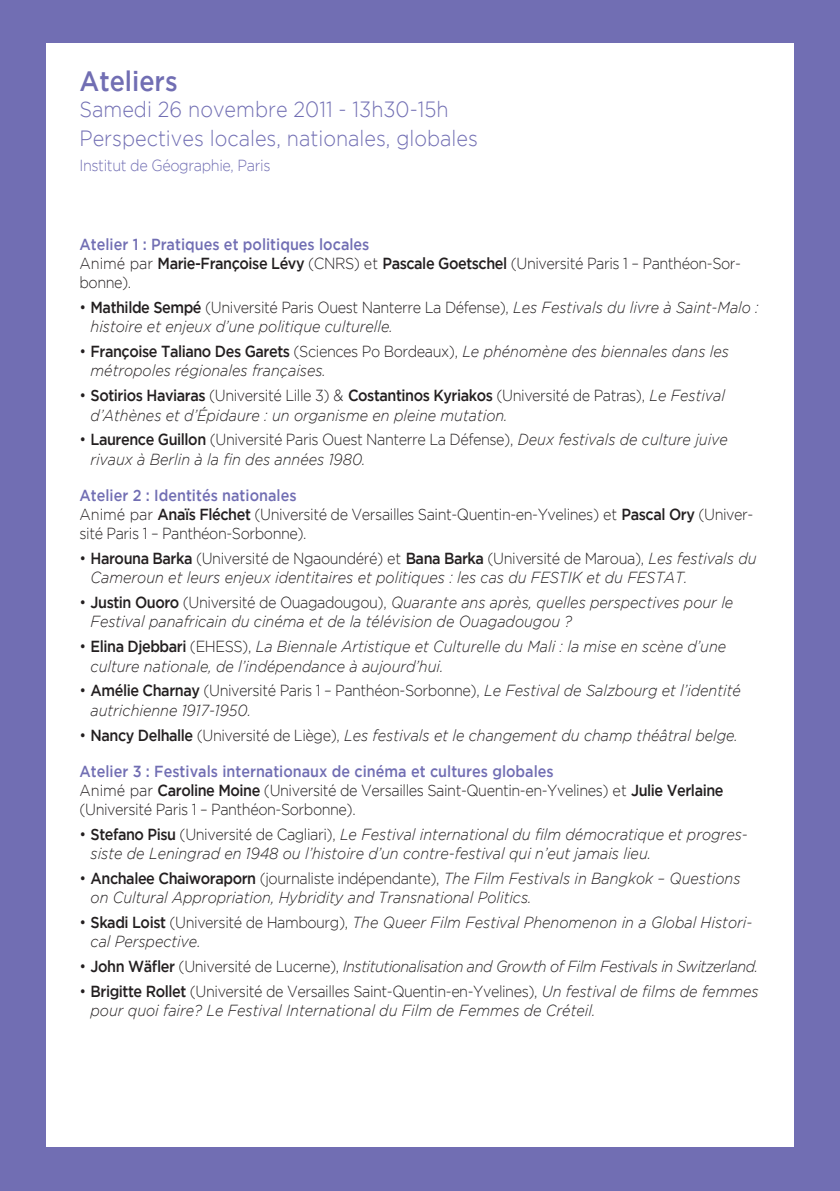
<style>
.page{position:relative;width:840px;height:1191px;background:#fff}
.page>*{position:absolute;margin:0;border:0;box-sizing:border-box;transform-origin:0 0}
.t1{font:500 28px "Gotham";color:#716eb3;scale:.9 1}
.t2{font:300 22px "Gotham";color:#716eb3;scale:.9 1}
.t3{font:italic 300 16px/19.2px "Gotham";color:#231f20;scale:.9 1}
.t4{font:300 16px/19.2px "Gotham";letter-spacing:-.03em;color:#231f20;scale:.9 1}
.t5{font:500 16px "Gotham";color:#716eb3;scale:.9 1}
.t6{font:italic 300 16px "Gotham";letter-spacing:-.03em;color:#231f20;scale:.9 1}
.t7{font:300 16px "Gotham";letter-spacing:-.025em;color:#716eb3;scale:.9 1}
.s1{font-weight:500}
.s2{font-style:normal}
.s3{font-weight:500;font-style:normal}
</style>
<div class="page">
<div style="left:0;top:0;width:839px;height:1191px;background:#716eb3"></div>
<div style="left:46px;top:44px;width:747px;height:1103px;background:#fff"></div>
<p class="t1" style="left:79px;top:65px;width:111px">Ateliers</p>
<p class="t2" style="left:79px;top:97px;width:411px">Samedi 26 novembre 2011 - 13h30-15h</p>
<p class="t2" style="left:79px;top:126px;width:444px">Perspectives locales, nationales, globales</p>
<p class="t7" style="left:79px;top:156px;width:214px">Institut de Géographie, Paris</p>
<p class="t5" style="left:79px;top:235px;width:323px">Atelier 1 : Pratiques et politiques locales</p>
<p class="t4" style="left:79px;top:254px;width:736px">Animé par <span class="s1">Marie-Françoise Lévy</span> (CNRS) et <span class="s1">Pascale Goetschel</span> (Université Paris 1 – Panthéon-Sor&shy;bonne).</p>
<p class="t3" style="left:90px;top:298px;width:743px;text-indent:-11px"><span class="s2">•</span> <span class="s3">Mathilde Sempé</span> <span class="s2">(Université Paris Ouest Nanterre La Défense),</span> Les Festivals du livre à Saint-Malo : histoire et enjeux d’une politique culturelle.</p>
<p class="t3" style="left:90px;top:342px;width:710px;text-indent:-11px"><span class="s2">•</span> <span class="s3">Françoise Taliano Des Garets</span> <span class="s2">(Sciences Po Bordeaux),</span> Le phénomène des biennales dans les métropoles régionales françaises.</p>
<p class="t3" style="left:90px;top:386px;width:706px;text-indent:-11px"><span class="s2">•</span> <span class="s3">Sotirios Haviaras</span> <span class="s2">(Université Lille 3) &amp;</span> <span class="s3">Costantinos Kyriakos</span> <span class="s2">(Université de Patras),</span> Le Festival d’Athènes et d’Épidaure : un organisme en pleine mutation.</p>
<p class="t3" style="left:90px;top:430px;width:709px;text-indent:-11px"><span class="s2">•</span> <span class="s3">Laurence Guillon</span> <span class="s2">(Université Paris Ouest Nanterre La Défense),</span> Deux festivals de culture juive rivaux à Berlin à la fin des années 1980.</p>
<p class="t5" style="left:79px;top:486px;width:243px">Atelier 2 : Identités nationales</p>
<p class="t4" style="left:79px;top:504px;width:749px">Animé par <span class="s1">Anaïs Fléchet</span> (Université de Versailles Saint-Quentin-en-Yvelines) et <span class="s1">Pascal Ory</span> (Univer&shy;sité Paris 1 – Panthéon-Sorbonne).</p>
<p class="t3" style="left:90px;top:549px;width:741px;text-indent:-11px"><span class="s2">•</span> <span class="s3">Harouna Barka</span> <span class="s2">(Université de Ngaoundéré) et</span> <span class="s3">Bana Barka</span> <span class="s2">(Université de Maroua),</span> Les festivals du<br>Cameroun et leurs enjeux identitaires et politiques : les cas du FESTIK et du FESTAT.</p>
<p class="t3" style="left:90px;top:593px;width:715px;text-indent:-11px"><span class="s2">•</span> <span class="s3">Justin Ouoro</span> <span class="s2">(Université de Ouagadougou),</span> Quarante ans après, quelles perspectives pour le<br>Festival panafricain du cinéma et de la télévision de Ouagadougou ?</p>
<p class="t3" style="left:90px;top:637px;width:707px;text-indent:-11px"><span class="s2">•</span> <span class="s3">Elina Djebbari</span> <span class="s2">(EHESS),</span> La Biennale Artistique et Culturelle du Mali : la mise en scène d’une culture nationale, de l’indépendance à aujourd’hui.</p>
<p class="t3" style="left:90px;top:681px;width:723px;text-indent:-11px"><span class="s2">•</span> <span class="s3">Amélie Charnay</span> <span class="s2">(Université Paris 1 – Panthéon-Sorbonne),</span> Le Festival de Salzbourg et l’identité autrichienne 1917-1950.</p>
<p class="t3" style="left:79px;top:725px;width:732px"><span class="s2">•</span> <span class="s3">Nancy Delhalle</span> <span class="s2">(Université de Liège),</span> Les festivals et le changement du champ théâtral belge.</p>
<p class="t5" style="left:79px;top:762px;width:528px">Atelier 3 : Festivals internationaux de cinéma et cultures globales</p>
<p class="t4" style="left:79px;top:780px;width:716px">Animé par <span class="s1">Caroline Moine</span> (Université de Versailles Saint-Quentin-en-Yvelines) et <span class="s1">Julie Verlaine </span>(Université Paris 1 – Panthéon-Sorbonne).</p>
<p class="t3" style="left:90px;top:825px;width:731px;text-indent:-11px"><span class="s2">•</span> <span class="s3">Stefano Pisu</span> <span class="s2">(Université de Cagliari),</span> Le Festival international du film démocratique et progres&shy;siste de Leningrad en 1948 ou l’histoire d’un contre-festival qui n’eut jamais lieu.</p>
<p class="t3" style="left:90px;top:869px;width:723px;text-indent:-11px"><span class="s2">•</span> <span class="s3">Anchalee Chaiworaporn</span> <span class="s2">(journaliste indépendante),</span> The Film Festivals in Bangkok – Questions on Cultural Appropriation, Hybridity and Transnational Politics.</p>
<p class="t3" style="left:90px;top:913px;width:736px;text-indent:-11px"><span class="s2">•</span> <span class="s3">Skadi Loist</span> <span class="s2">(Université de Hambourg),</span> The Queer Film Festival Phenomenon in a Global Histori&shy;cal Perspective.</p>
<p class="t6" style="left:79px;top:958px;width:755px"><span class="s2">•</span> <span class="s3">John Wäfler</span> <span class="s2">(Université de Lucerne),</span> Institutionalisation and Growth of Film Festivals in Switzerland.</p>
<p class="t3" style="left:90px;top:982px;width:743px;text-indent:-11px"><span class="s2">•</span> <span class="s3">Brigitte Rollet</span> <span class="s2">(Université de Versailles Saint-Quentin-en-Yvelines),</span> Un festival de films de femmes pour quoi faire? Le Festival International du Film de Femmes de Créteil.</p>
</div>
